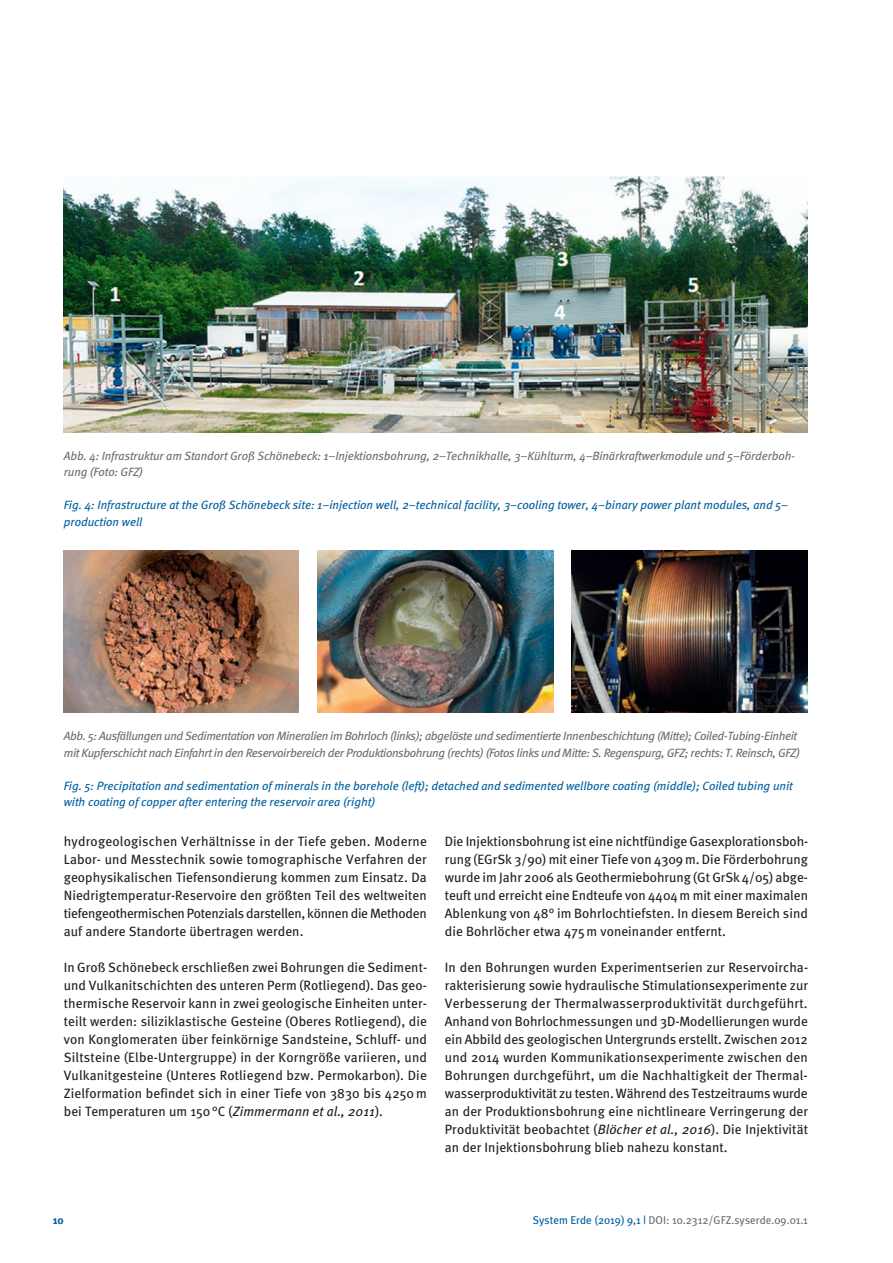
<style>
.page{position:relative;width:893px;height:1263px;background:#fff}
.page>*{position:absolute;margin:0;border:0;box-sizing:border-box;transform-origin:0 0}
.t1{font:13.5px/18px "Meta";letter-spacing:.005em;color:#231f20;text-align:justify}
.t2{font:italic 12px/16.5px "Meta";color:#005f9f}
.t3{font:italic 12px/16.5px "Meta";letter-spacing:-.03em;color:#6c6d70}
.t4{font:italic 12px/16.5px "Meta";letter-spacing:-.01em;color:#6c6d70}
.t5{font:11.25px "Meta Plus";color:#6c6d70}
.t6{font:700 11.25px "Meta";color:#005f9f}
.s1{font-style:italic}
.s2{color:#005f9f}
</style>
<div class="page">
<img style="left:64px;top:176px;width:744px;height:256px">
<img style="left:64px;top:550px;width:235px;height:162px">
<img style="left:318px;top:550px;width:236px;height:162px">
<img style="left:572px;top:550px;width:236px;height:162px">
<p class="t4" style="left:64px;top:447px;width:733px">Abb. 4: Infrastruktur am Standort Groß Schönebeck: 1–Injektionsbohrung, 2–Technikhalle, 3–Kühlturm, 4–Binärkraftwerkmodule und 5–Förderboh&shy;rung (Foto: GFZ)</p>
<p class="t2" style="left:64px;top:496px;width:726px">Fig. 4: Infrastructure at the Groß Schönebeck site: 1–injection well, 2–technical facility, 3–cooling tower, 4–binary power plant modules, and 5– production well</p>
<p class="t3" style="left:64px;top:727px;width:738px">Abb. 5: Ausfällungen und Sedimentation von Mineralien im Bohrloch (links); abgelöste und sedimentierte Innenbeschichtung (Mitte); Coiled-Tubing-Einheit mit Kupferschicht nach Einfahrt in den Reservoirbereich der Produktionsbohrung (rechts) (Fotos links und Mitte: S. Regenspurg, GFZ; rechts: T. Reinsch, GFZ)</p>
<p class="t2" style="left:64px;top:777px;width:731px">Fig. 5: Precipitation and sedimentation of minerals in the borehole (left); detached and sedimented wellbore coating (middle); Coiled tubing unit with coating of copper after entering the reservoir area (right)</p>
<p class="t1" style="left:64px;top:832px;width:365px">hydrogeologischen Verhältnisse in der Tiefe geben. Moderne Labor- und Messtechnik sowie tomographische Verfahren der geophysikalischen Tiefensondierung kommen zum Einsatz. Da Niedrigtemperatur-Reservoire den größten Teil des weltweiten tiefengeothermischen Potenzials darstellen, können die Methoden auf andere Standorte übertragen werden.</p>
<p class="t1" style="left:64px;top:958px;width:365px">In Groß Schönebeck erschließen zwei Bohrungen die Sediment&shy;und Vulkanitschichten des unteren Perm (Rotliegend). Das geo&shy;thermische Reservoir kann in zwei geologische Einheiten unter&shy;teilt werden: siliziklastische Gesteine (Oberes Rotliegend), die von Konglomeraten über feinkörnige Sandsteine, Schluff- und Siltsteine (Elbe-Untergruppe) in der Korngröße variieren, und Vulkanitgesteine (Unteres Rotliegend bzw. Permokarbon). Die Zielformation befindet sich in einer Tiefe von 3830 bis 4250 m bei Temperaturen um 150°C (<span class="s1">Zimmermann et al., 2011</span>).</p>
<p class="t1" style="left:445px;top:832px;width:365px">Die Injektionsbohrung ist eine nichtfündige Gasexplorationsboh&shy;rung (EGrSk 3/90) mit einer Tiefe von 4309m. Die Förderbohrung wurde im Jahr 2006 als Geothermiebohrung (Gt GrSk4/05) abge&shy;teuft und erreicht eine Endteufe von 4404m mit einer maximalen Ablenkung von 48° im Bohrlochtiefsten. In diesem Bereich sind die Bohrlöcher etwa 475m voneinander entfernt.</p>
<p class="t1" style="left:445px;top:958px;width:365px">In den Bohrungen wurden Experimentserien zur Reservoircha&shy;rakterisierung sowie hydraulische Stimulationsexperimente zur Verbesserung der Thermalwasserproduktivität durchgeführt.<br>Anhand von Bohrlochmessungen und 3D-Modellierungen wurde ein Abbild des geologischen Untergrunds erstellt. Zwischen 2012 und 2014 wurden Kommunikationsexperimente zwischen den Bohrungen durchgeführt, um die Nachhaltigkeit der Thermal&shy;wasserproduktivität zu testen. Während des Testzeitraums wurde an der Produktionsbohrung eine nichtlineare Verringerung der Produktivität beobachtet (<span class="s1">Blöcher et al., 2016</span>). Die Injektivität an der Injektionsbohrung blieb nahezu konstant.</p>
<p class="t6" style="left:53px;top:1213px;width:13px">10</p>
<p class="t5" style="left:533px;top:1214px;width:277px"><span class="s2">System Erde (2019) 9,1 |</span> DOI: 10.2312/GFZ.syserde.09.01.1</p>
</div>
